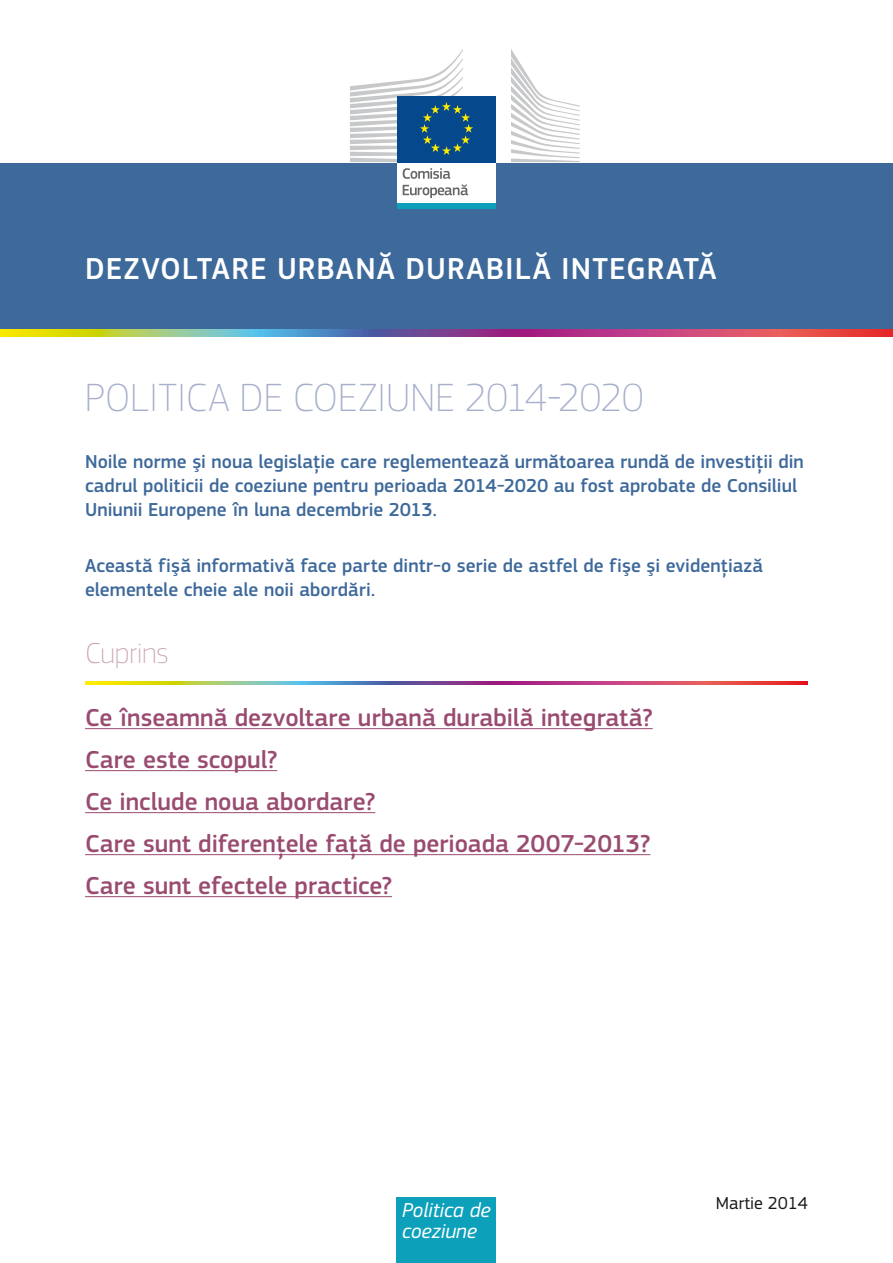
<style>
.page{position:relative;width:893px;height:1263px;background:#fff}
.page>*{position:absolute;margin:0;border:0;box-sizing:border-box;transform-origin:0 0}
.t1{font:100 40.95px "PF Square Sans Pro";color:#a6afcb}
.t2{font:500 31.5px "PF Square Sans Pro";letter-spacing:.03em;color:#fff}
.t3{font:100 30px "PF Square Sans Pro";color:#caa5b4}
.t4{font:500 25.5px/42px "PF Square Sans Pro";color:#994b70}
.t5{font:italic 21px/21px "PF Square Sans Pro";color:#fff}
.t6{font:500 19.5px/24px "PF Square Sans Pro";color:#3e699b}
.t7{font:18px "PF Square Sans Pro";color:#1b181c}
</style>
<div class="page">
<div style="left:0;top:162px;width:893px;height:175px;background:#3e699b"></div>
<svg style="left:0;top:330px;width:893px;height:7px;background:#a87377"></svg>
<svg style="left:85px;top:682px;width:723px;height:2px"></svg>
<hr style="left:85px;top:728px;width:568px;height:1px;background:#994b70">
<hr style="left:85px;top:770px;width:192px;height:1px;background:#994b70">
<hr style="left:85px;top:812px;width:290px;height:1px;background:#994b70">
<hr style="left:85px;top:854px;width:565px;height:1px;background:#994b70">
<hr style="left:85px;top:896px;width:307px;height:1px;background:#994b70">
<svg style="left:303px;top:162px;width:323px;height:47px"></svg>
<div style="left:397px;top:160px;width:99px;height:44px;background:#fff"></div>
<svg style="left:511px;top:49px;width:69px;height:113px"></svg>
<div style="left:397px;top:96px;width:99px;height:66px;background:#06488c"></div>
<svg style="left:350px;top:49px;width:123px;height:113px"></svg>
<div style="left:397px;top:203px;width:99px;height:5px;background:#0da0bb"></div>
<svg style="left:403px;top:168px;width:65px;height:30px"></svg>
<div style="left:397px;top:1197px;width:99px;height:66px;background:#0da0bb"></div>
<h2 class="t2" style="left:85px;top:250px;width:633px">DEZVOLTARE URBANĂ DURABILĂ INTEGRATĂ</h2>
<h1 class="t1" style="left:85px;top:374px;width:560px">POLITICA DE COEZIUNE 2014-2020</h1>
<p class="t6" style="left:85px;top:449px;width:720px">Noile norme şi noua legislaţie care reglementează următoarea rundă de investiţii din cadrul politicii de coeziune pentru perioada 2014-2020 au fost aprobate de Consiliul<br>Uniunii Europene în luna decembrie 2013.</p>
<p class="t6" style="left:85px;top:554px;width:680px">Această fişă informativă face parte dintr-o serie de astfel de fişe şi evidenţiază elementele cheie ale noii abordări.</p>
<h3 class="t3" style="left:85px;top:636px;width:85px">Cuprins</h3>
<h3 class="t4" style="left:85px;top:697px;width:569px">Ce înseamnă dezvoltare urbană durabilă integrată?<br>Care este scopul?<br>Ce include noua abordare?<br>Care sunt diferenţele faţă de perioada 2007-2013?<br>Care sunt efectele practice?</h3>
<p class="t5" style="left:402px;top:1200px;width:90px">Politica de coeziune</p>
<p class="t7" style="left:716px;top:1193px;width:93px">Martie 2014</p>
</div>
